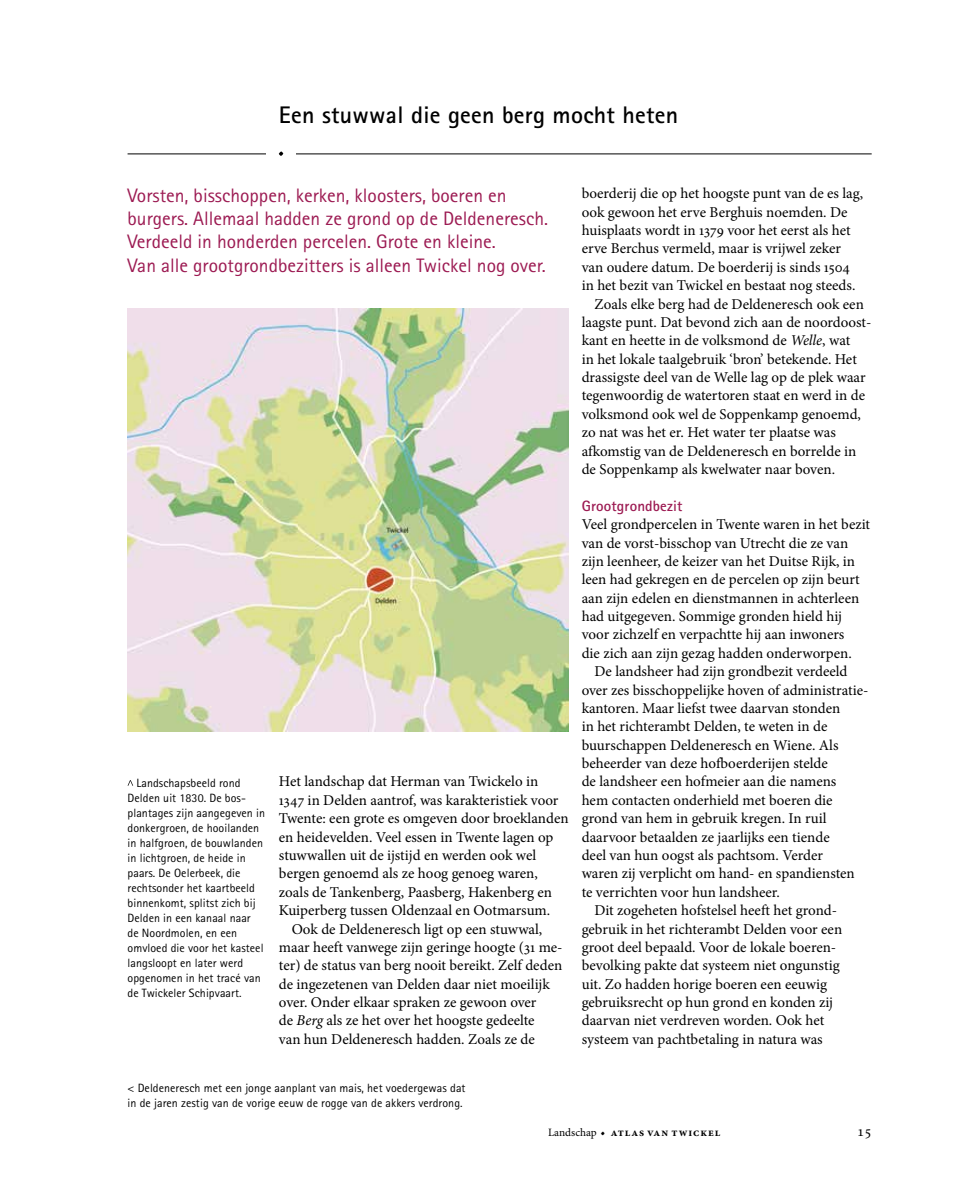
<style>
.page{position:relative;width:978px;height:1191px;background:#fff}
.page>*{position:absolute;margin:0;border:0;box-sizing:border-box;transform-origin:0 0}
.t1{font:700 24px "Rotis Sans Serif Std";letter-spacing:.01em;color:#000}
.t2{font:19.5px/23.2px "Rotis Sans Serif Std";color:#9c1a52}
.t3{font:15px "Minion Pro";color:#000}
.t4{font:700 15px "Rotis Sans Serif Std";letter-spacing:.01em;color:#9c1a52}
.t5{font:12px/15px "Rotis Sans Serif Std";letter-spacing:.005em;color:#000}
.t6{font:700 11.25px "Minion Pro";letter-spacing:.08em;color:#000}
.s1{font-style:italic}
.s2{font-weight:400}
.s3{font-family:"Warnock Pro";font-weight:600}
</style>
<div class="page">
<img style="left:128px;top:308px;width:441px;height:423px">
<hr style="left:128px;top:154px;width:744px;height:1px;background:#000">
<div style="left:266px;top:125px;width:30px;height:55px;background:#fff"></div>
<svg style="left:279px;top:151px;width:4px;height:5px"></svg>
<svg style="left:128px;top:780px;width:5px;height:5px"></svg>
<h1 class="t1" style="left:279px;top:100px;width:401px">Een stuwwal die geen berg mocht heten</h1>
<h2 class="t2" style="left:128px;top:183px;width:422px">Vorsten, bisschoppen, kerken, kloosters, boeren en burgers. Allemaal hadden ze grond op de Deldeneresch.<br>Verdeeld in honderden percelen. Grote en kleine.<br>Van alle grootgrondbezitters is alleen Twickel nog over.</h2>
<p class="t5" style="left:128px;top:775px;width:139px;text-indent:9px">Landschapsbeeld rond<br>Delden uit 1830. De bos&shy;plantages zijn aangegeven in donkergroen, de hooilanden in halfgroen, de bouwlanden in lichtgroen, de heide in paars. De Oelerbeek, die rechtsonder het kaartbeeld binnenkomt, splitst zich bij<br>Delden in een kanaal naar<br>de Noordmolen, en een omvloed die voor het kasteel langsloopt en later werd opgenomen in het tracé van de Twickeler Schipvaart.</p>
<p class="t3" style="left:279px;top:771px;width:261px">Het landschap dat Herman van Twickelo in</p>
<p class="t3" style="left:279px;top:790px;width:281px">1347 in Delden aantrof, was karakteristiek voor</p>
<p class="t3" style="left:279px;top:808px;width:291px">Twente: een grote es omgeven door broeklanden</p>
<p class="t3" style="left:279px;top:826px;width:276px">en heidevelden. Veel essen in Twente lagen op</p>
<p class="t3" style="left:279px;top:845px;width:259px">stuwwallen uit de ijstijd en werden ook wel</p>
<p class="t3" style="left:279px;top:863px;width:260px">bergen genoemd als ze hoog genoeg waren,</p>
<p class="t3" style="left:279px;top:882px;width:275px">zoals de Tankenberg, Paasberg, Hakenberg en</p>
<p class="t3" style="left:279px;top:900px;width:273px">Kuiperberg tussen Oldenzaal en Ootmarsum.</p>
<p class="t3" style="left:292px;top:918px;width:252px">Ook de Deldeneresch ligt op een stuwwal,</p>
<p class="t3" style="left:279px;top:937px;width:285px">maar heeft vanwege zijn geringe hoogte (31 me-</p>
<p class="t3" style="left:279px;top:955px;width:285px">ter) de status van berg nooit bereikt. Zelf deden</p>
<p class="t3" style="left:279px;top:973px;width:272px">de ingezetenen van Delden daar niet moeilijk</p>
<p class="t3" style="left:279px;top:992px;width:259px">over. Onder elkaar spraken ze gewoon over</p>
<p class="t3" style="left:279px;top:1010px;width:257px">de <span class="s1">Berg</span> als ze het over het hoogste gedeelte</p>
<p class="t3" style="left:279px;top:1029px;width:257px">van hun Deldeneresch hadden. Zoals ze de</p>
<p class="t3" style="left:582px;top:183px;width:283px">boerderij die op het hoogste punt van de es lag,</p>
<p class="t3" style="left:582px;top:202px;width:267px">ook gewoon het erve Berghuis noemden. De</p>
<p class="t3" style="left:582px;top:220px;width:271px">huisplaats wordt in 1379 voor het eerst als het</p>
<p class="t3" style="left:582px;top:238px;width:261px">erve Berchus vermeld, maar is vrijwel zeker</p>
<p class="t3" style="left:582px;top:257px;width:270px">van oudere datum. De boerderij is sinds 1504</p>
<p class="t3" style="left:582px;top:275px;width:275px">in het bezit van Twickel en bestaat nog steeds.</p>
<p class="t3" style="left:594px;top:294px;width:271px">Zoals elke berg had de Deldeneresch ook een</p>
<p class="t3" style="left:582px;top:312px;width:291px">laagste punt. Dat bevond zich aan de noordoost-</p>
<p class="t3" style="left:582px;top:330px;width:270px">kant en heette in de volksmond de <span class="s1">Welle</span>, wat</p>
<p class="t3" style="left:582px;top:349px;width:277px">in het lokale taalgebruik ‘bron’ betekende. Het</p>
<p class="t3" style="left:582px;top:367px;width:285px">drassigste deel van de Welle lag op de plek waar</p>
<p class="t3" style="left:582px;top:385px;width:285px">tegenwoordig de watertoren staat en werd in de</p>
<p class="t3" style="left:582px;top:404px;width:281px">volksmond ook wel de Soppenkamp genoemd,</p>
<p class="t3" style="left:582px;top:422px;width:256px">zo nat was het er. Het water ter plaatse was</p>
<p class="t3" style="left:582px;top:441px;width:276px">afkomstig van de Deldeneresch en borrelde in</p>
<p class="t3" style="left:582px;top:459px;width:255px">de Soppenkamp als kwelwater naar boven.</p>
<p class="t4" style="left:582px;top:496px;width:102px">Grootgrondbezit</p>
<p class="t3" style="left:582px;top:514px;width:290px">Veel grondpercelen in Twente waren in het bezit</p>
<p class="t3" style="left:582px;top:532px;width:268px">van de vorst-bisschop van Utrecht die ze van</p>
<p class="t3" style="left:582px;top:551px;width:275px">zijn leenheer, de keizer van het Duitse Rijk, in</p>
<p class="t3" style="left:582px;top:569px;width:280px">leen had gekregen en de percelen op zijn beurt</p>
<p class="t3" style="left:582px;top:588px;width:279px">aan zijn edelen en dienstmannen in achterleen</p>
<p class="t3" style="left:582px;top:606px;width:262px">had uitgegeven. Sommige gronden hield hij</p>
<p class="t3" style="left:582px;top:624px;width:264px">voor zichzelf en verpachtte hij aan inwoners</p>
<p class="t3" style="left:582px;top:643px;width:272px">die zich aan zijn gezag hadden onderworpen.</p>
<p class="t3" style="left:594px;top:661px;width:255px">De landsheer had zijn grondbezit verdeeld</p>
<p class="t3" style="left:582px;top:679px;width:286px">over zes bisschoppelijke hoven of administratie-</p>
<p class="t3" style="left:582px;top:698px;width:260px">kantoren. Maar liefst twee daarvan stonden</p>
<p class="t3" style="left:582px;top:716px;width:247px">in het richterambt Delden, te weten in de</p>
<p class="t3" style="left:582px;top:735px;width:258px">buurschappen Deldeneresch en Wiene. Als</p>
<p class="t3" style="left:582px;top:753px;width:248px">beheerder van deze hofboerderijen stelde</p>
<p class="t3" style="left:582px;top:771px;width:256px">de landsheer een hofmeier aan die namens</p>
<p class="t3" style="left:582px;top:790px;width:252px">hem contacten onderhield met boeren die</p>
<p class="t3" style="left:582px;top:808px;width:246px">grond van hem in gebruik kregen. In ruil</p>
<p class="t3" style="left:582px;top:826px;width:250px">daarvoor betaalden ze jaarlijks een tiende</p>
<p class="t3" style="left:582px;top:845px;width:243px">deel van hun oogst als pachtsom. Verder</p>
<p class="t3" style="left:582px;top:863px;width:275px">waren zij verplicht om hand- en spandiensten</p>
<p class="t3" style="left:582px;top:882px;width:200px">te verrichten voor hun landsheer.</p>
<p class="t3" style="left:594px;top:900px;width:243px">Dit zogeheten hofstelsel heeft het grond-</p>
<p class="t3" style="left:582px;top:918px;width:262px">gebruik in het richterambt Delden voor een</p>
<p class="t3" style="left:582px;top:937px;width:256px">groot deel bepaald. Voor de lokale boeren-</p>
<p class="t3" style="left:582px;top:955px;width:260px">bevolking pakte dat systeem niet ongunstig</p>
<p class="t3" style="left:582px;top:973px;width:247px">uit. Zo hadden horige boeren een eeuwig</p>
<p class="t3" style="left:582px;top:992px;width:253px">gebruiksrecht op hun grond en konden zij</p>
<p class="t3" style="left:582px;top:1010px;width:244px">daarvan niet verdreven worden. Ook het</p>
<p class="t3" style="left:582px;top:1029px;width:243px">systeem van pachtbetaling in natura was</p>
<p class="t5" style="left:128px;top:1080px;width:340px">&lt; Deldeneresch met een jonge aanplant van mais, het voedergewas dat in de jaren zestig van de vorige eeuw de rogge van de akkers verdrong.</p>
<p class="t6" style="left:548px;top:1124px;width:174px"><span class="s2">Landschap</span> <span class="s3">•</span> atlas van twickel</p>
<p class="t3" style="left:857px;top:1121px;width:16px">15</p>
</div>
